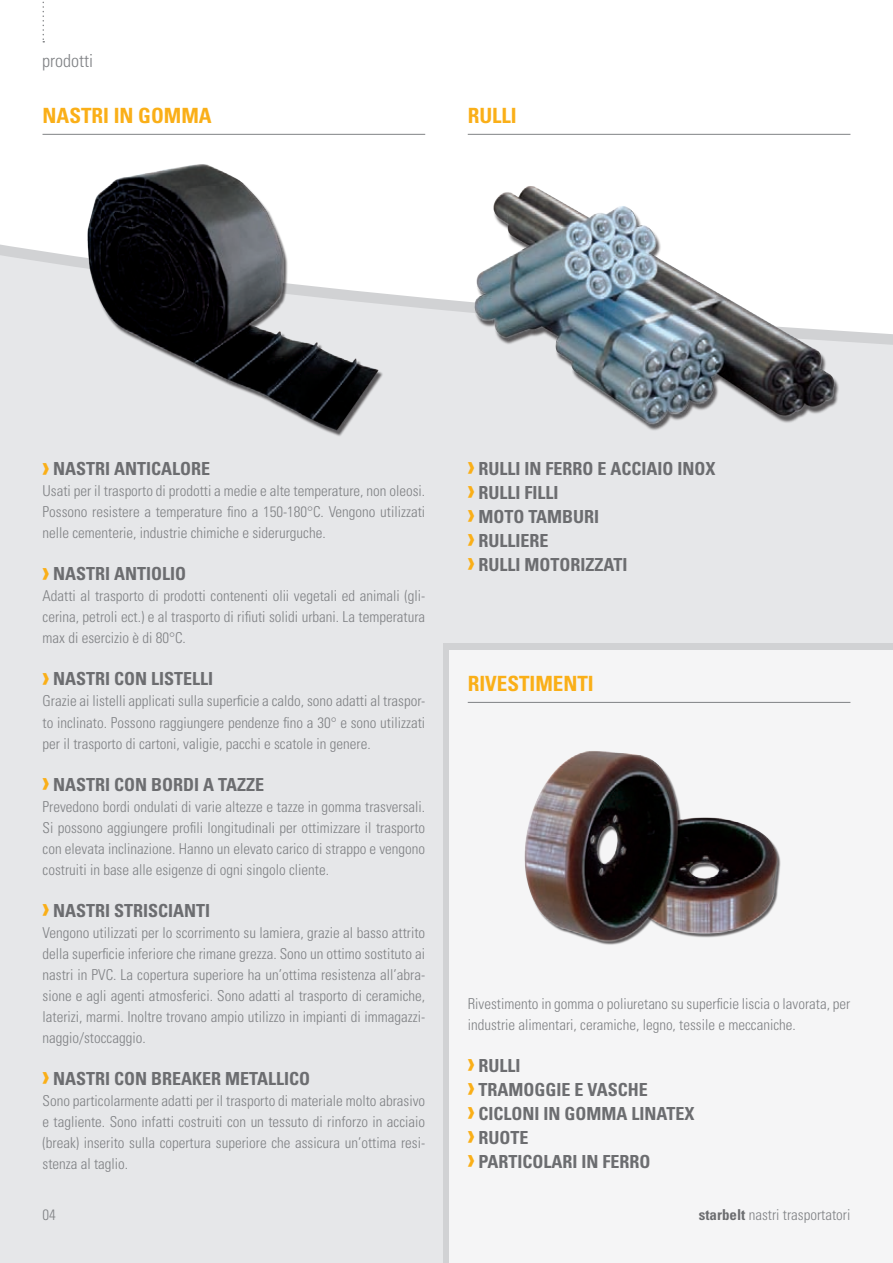
<style>
.page{position:relative;width:893px;height:1263px;background:#fff}
.page>*{position:absolute;margin:0;border:0;box-sizing:border-box;transform-origin:0 0}
.t1{font:700 condensed 21px "Univers";color:#faaf18}
.t2{font:700 condensed 18px/24px "Univers";color:#6c6d70}
.t3{font:300 condensed 18px "Univers";color:#808285}
.t4{font:300 condensed 15px/21px "Univers";color:#808285;text-align:justify}
.s1{font-size:30px;color:#faaf18}
.s2{font-weight:700;color:#6c6d70}
</style>
<div class="page">
<div style="left:0;top:252px;width:893px;height:1011px;background:#e6e7e9"></div>
<svg style="left:443px;top:643px;width:450px;height:620px;background:#d5d6d8"></svg>
<div style="left:450px;top:651px;width:443px;height:612px;background:#f5f5f6"></div>
<img style="left:50px;top:164px;width:359px;height:274px">
<svg style="left:43px;top:1px;width:1px;height:42px"></svg>
<img style="left:468px;top:186px;width:382px;height:252px">
<img style="left:524px;top:751px;width:257px;height:194px">
<hr style="left:468px;top:702px;width:382px;height:1px;background:#808285">
<hr style="left:43px;top:134px;width:382px;height:1px;background:#808285">
<hr style="left:468px;top:134px;width:382px;height:1px;background:#808285">
<p class="t3" style="left:42px;top:50px;width:52px">prodotti</p>
<h1 class="t1" style="left:43px;top:103px;width:171px">NASTRI IN GOMMA</h1>
<h1 class="t1" style="left:468px;top:103px;width:50px">RULLI</h1>
<p class="t2" style="left:43px;top:457px;width:169px"><span class="s1">›</span> NASTRI ANTICALORE</p>
<p class="t4" style="left:43px;top:481px;width:384px">Usati per il trasporto di prodotti a medie e alte temperature, non oleosi.<br>Possono resistere a temperature fino a 150-180°C. Vengono utilizzati nelle cementerie, industrie chimiche e siderurguche.</p>
<p class="t2" style="left:43px;top:562px;width:145px"><span class="s1">›</span> NASTRI ANTIOLIO</p>
<p class="t4" style="left:43px;top:586px;width:384px">Adatti al trasporto di prodotti contenenti olii vegetali ed animali (gli&shy;cerina, petroli ect.) e al trasporto di rifiuti solidi urbani. La temperatura max di esercizio è di 80°C.</p>
<p class="t2" style="left:43px;top:667px;width:172px"><span class="s1">›</span> NASTRI CON LISTELLI</p>
<p class="t4" style="left:43px;top:691px;width:384px">Grazie ai listelli applicati sulla superficie a caldo, sono adatti al traspor&shy;to inclinato. Possono raggiungere pendenze fino a 30° e sono utilizzati per il trasporto di cartoni, valigie, pacchi e scatole in genere.</p>
<p class="t2" style="left:43px;top:772px;width:223px"><span class="s1">›</span> NASTRI CON BORDI A TAZZE</p>
<p class="t4" style="left:43px;top:796px;width:384px">Prevedono bordi ondulati di varie altezze e tazze in gomma trasversali.<br>Si possono aggiungere profili longitudinali per ottimizzare il trasporto con elevata inclinazione. Hanno un elevato carico di strappo e vengono costruiti in base alle esigenze di ogni singolo cliente.</p>
<p class="t2" style="left:43px;top:898px;width:169px"><span class="s1">›</span> NASTRI STRISCIANTI</p>
<p class="t4" style="left:43px;top:922px;width:384px">Vengono utilizzati per lo scorrimento su lamiera, grazie al basso attrito della superficie inferiore che rimane grezza. Sono un ottimo sostituto ai nastri in PVC. La copertura superiore ha un’ottima resistenza all’abra&shy;sione e agli agenti atmosferici. Sono adatti al trasporto di ceramiche, laterizi, marmi. Inoltre trovano ampio utilizzo in impianti di immagazzi&shy;naggio/stoccaggio.</p>
<p class="t2" style="left:43px;top:1066px;width:269px"><span class="s1">›</span> NASTRI CON BREAKER METALLICO</p>
<p class="t4" style="left:43px;top:1090px;width:384px">Sono particolarmente adatti per il trasporto di materiale molto abrasivo e tagliente. Sono infatti costruiti con un tessuto di rinforzo in acciaio (break) inserito sulla copertura superiore che assicura un’ottima resi&shy;stenza al taglio.</p>
<p class="t2" style="left:468px;top:456px;width:249px"><span class="s1">›</span> RULLI IN FERRO E ACCIAIO INOX <span class="s1">›</span> RULLI FILLI<br><span class="s1">›</span> MOTO TAMBURI<br><span class="s1">›</span> RULLIERE<br><span class="s1">›</span> RULLI MOTORIZZATI</p>
<h1 class="t1" style="left:468px;top:671px;width:128px">RIVESTIMENTI</h1>
<p class="t4" style="left:468px;top:993px;width:384px">Rivestimento in gomma o poliuretano su superficie liscia o lavorata, per industrie alimentari, ceramiche, legno, tessile e meccaniche.</p>
<p class="t2" style="left:468px;top:1053px;width:228px"><span class="s1">›</span> RULLI<br><span class="s1">›</span> TRAMOGGIE E VASCHE<br><span class="s1">›</span> CICLONI IN GOMMA LINATEX <span class="s1">›</span> RUOTE<br><span class="s1">›</span> PARTICOLARI IN FERRO</p>
<p class="t4" style="left:43px;top:1205px;width:15px">04</p>
<p class="t4" style="left:699px;top:1205px;width:153px"><span class="s2">starbelt</span> nastri trasportatori</p>
</div>
